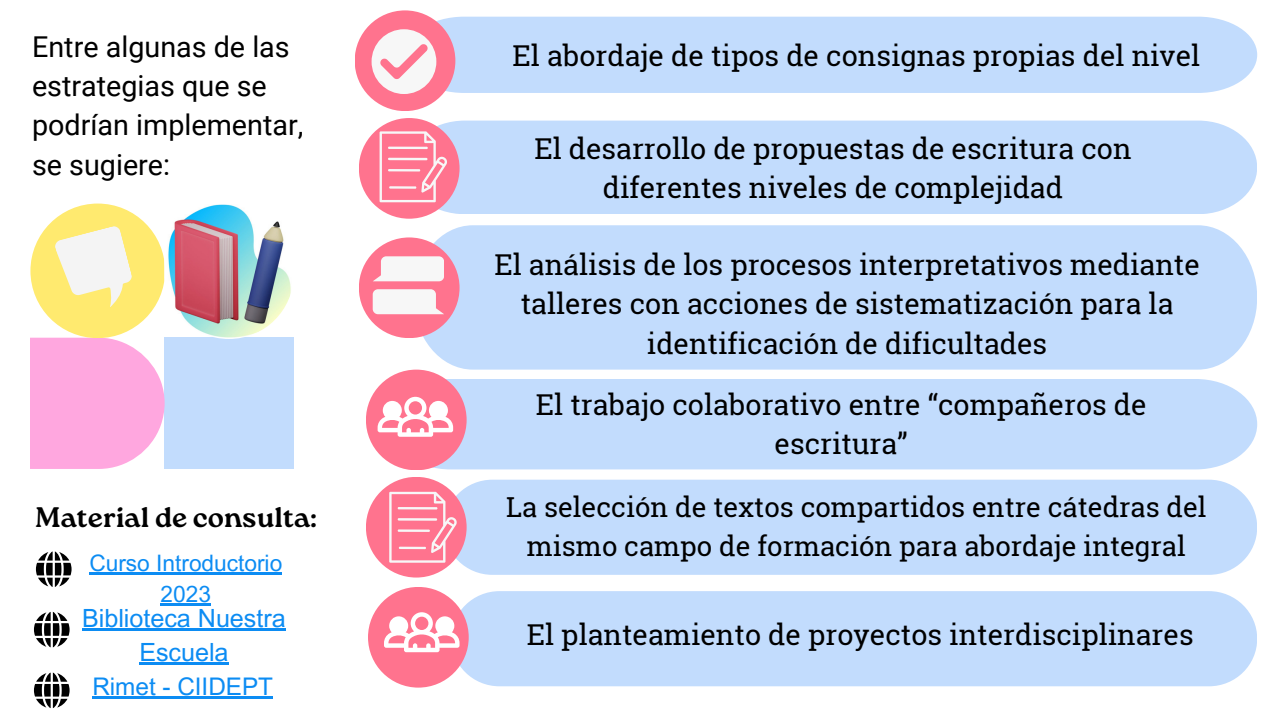
<style>
.page{position:relative;width:1281px;height:720px;background:#fff}
.page>*{position:absolute;margin:0;border:0;box-sizing:border-box;transform-origin:0 0}
.t1{font:28.75px/39.4px "Roboto Slab";color:#000;text-align:center}
.t2{font:28.75px/39.4px "Roboto";color:#000}
.t3{font:700 28.25px "Roca One";color:#000}
.t4{font:27.5px/38.5px "Roboto Slab";color:#000;text-align:center}
.t5{font:25.12px/34.4px "Arial MT Pro";color:#0c8cf3;text-align:center}
.t6{font:24.25px "Arial MT Pro";color:#0c8cf3}
.t7{font:22.62px/31.5px "Arial MT Pro";color:#0c8cf3;text-align:center}
</style>
<div class="page">
<div style="left:431px;top:17px;width:826px;height:76px;background:#c2dcfd"></div>
<div style="left:413px;top:225px;width:844px;height:145px;background:#c2dcfd"></div>
<div style="left:427px;top:121px;width:830px;height:93px;background:#c2dcfd"></div>
<div style="left:165px;top:337px;width:129px;height:132px;background:#c2dcfd"></div>
<svg style="left:30px;top:338px;width:135px;height:131px;background:#feb0e2"></svg>
<div style="left:30px;top:204px;width:135px;height:134px;background:#ffea6f;border-radius:50%"></div>
<img style="left:164px;top:204px;width:127px;height:135px">
<svg style="left:55px;top:226px;width:77px;height:81px"></svg>
<div style="left:355px;top:10px;width:100px;height:101px;background:#ff738e;border-radius:50%"></div>
<div style="left:389px;top:379px;width:868px;height:90px;background:#c2dcfd"></div>
<div style="left:366px;top:370px;width:100px;height:100px;background:#ff738e;border-radius:50%"></div>
<svg style="left:377px;top:397px;width:76px;height:40px"></svg>
<svg style="left:36px;top:551px;width:36px;height:36px"></svg>
<hr style="left:89px;top:572px;width:193px;height:2px;background:#0c8cf3">
<hr style="left:161px;top:604px;width:50px;height:2px;background:#0c8cf3">
<hr style="left:82px;top:628px;width:204px;height:3px;background:#0c8cf3">
<hr style="left:139px;top:663px;width:90px;height:2px;background:#0c8cf3">
<svg style="left:34px;top:612px;width:36px;height:35px"></svg>
<svg style="left:34px;top:673px;width:36px;height:35px"></svg>
<div style="left:444px;top:480px;width:813px;height:95px;background:#c2dcfd"></div>
<div style="left:458px;top:591px;width:799px;height:95px;background:#c2dcfd"></div>
<svg style="left:371px;top:29px;width:65px;height:65px"></svg>
<div style="left:359px;top:118px;width:100px;height:101px;background:#ff738e;border-radius:50%"></div>
<svg style="left:379px;top:131px;width:68px;height:71px"></svg>
<div style="left:359px;top:237px;width:100px;height:101px;background:#ff738e;border-radius:50%"></div>
<svg style="left:373px;top:256px;width:71px;height:25px;background:#f7e7ea"></svg>
<svg style="left:373px;top:289px;width:71px;height:25px;background:#f7e7ea"></svg>
<div style="left:366px;top:477px;width:100px;height:101px;background:#ff738e;border-radius:50%"></div>
<div style="left:368px;top:587px;width:101px;height:101px;background:#ff738e;border-radius:50%"></div>
<hr style="left:92px;top:697px;width:181px;height:2px;background:#0c8cf3">
<svg style="left:384px;top:612px;width:75px;height:40px"></svg>
<svg style="left:389px;top:492px;width:68px;height:71px"></svg>
<h2 class="t2" style="left:32px;top:27px;width:273px">Entre algunas de las estrategias que se podrían implementar, se sugiere:</h2>
<p class="t3" style="left:35px;top:501px;width:283px">Material de consulta:</p>
<p class="t7" style="left:89px;top:550px;width:194px">Curso Introductorio<br>2023</p>
<p class="t5" style="left:82px;top:604px;width:205px">Biblioteca Nuestra<br>Escuela</p>
<p class="t6" style="left:92px;top:678px;width:182px">Rimet - CIIDEPT</p>
<p class="t1" style="left:512px;top:35px;width:689px">El abordaje de tipos de consignas propias del nivel</p>
<p class="t1" style="left:534px;top:128px;width:599px">El desarrollo de propuestas de escritura con diferentes niveles de complejidad</p>
<h1 class="t1" style="left:494px;top:244px;width:707px">El análisis de los procesos interpretativos mediante talleres con acciones de sistematización para la identificación de dificultades</h1>
<p class="t1" style="left:536px;top:384px;width:612px">El trabajo colaborativo entre “compañeros de escritura”</p>
<p class="t4" style="left:506px;top:487px;width:702px">La selección de textos compartidos entre cátedras del mismo campo de formación para abordaje integral</p>
<p class="t1" style="left:527px;top:614px;width:668px">El planteamiento de proyectos interdisciplinares</p>
</div>
